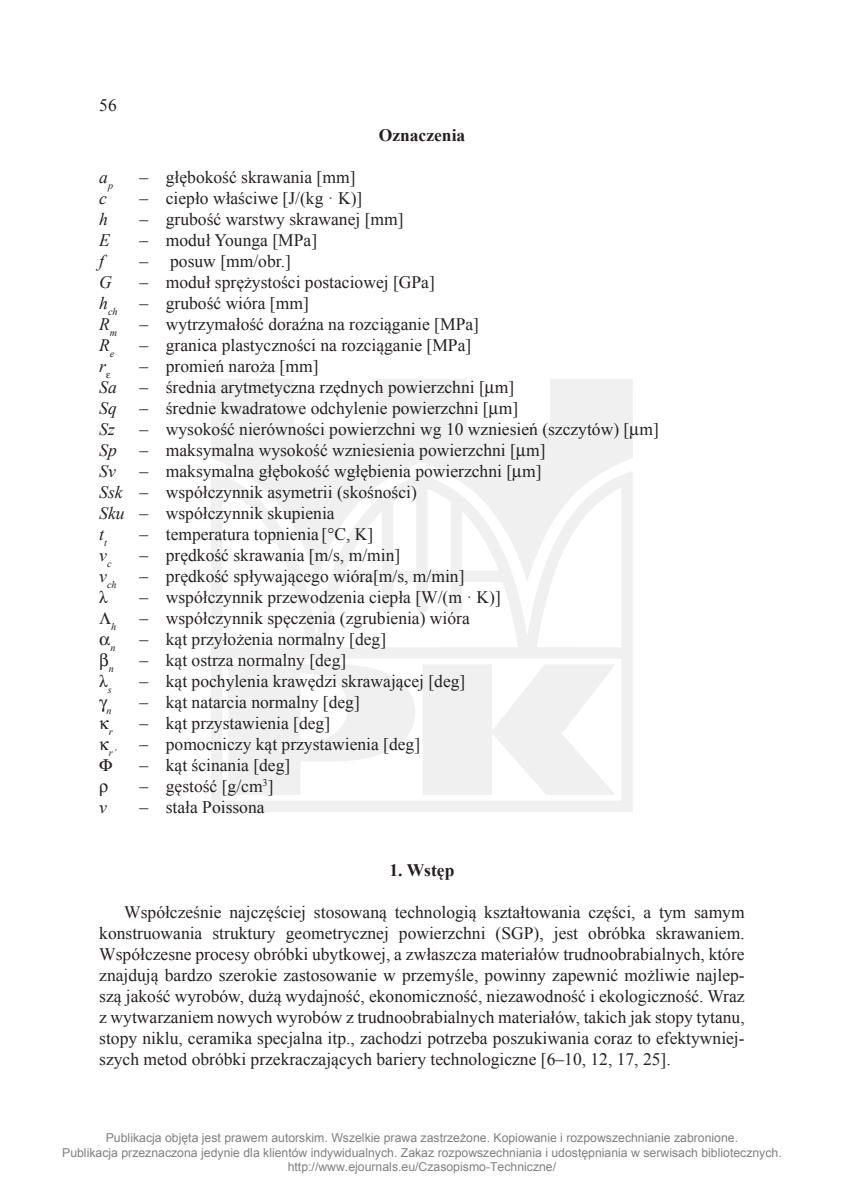
<style>
.page{position:relative;width:844px;height:1191px;background:#fff}
.page>*{position:absolute;margin:0;border:0;box-sizing:border-box;transform-origin:0 0}
.tekst_podstawowy{font:17.5px "Times New Roman";color:#231f20}
.tekst_cz{font:17.5px/21px "Times New Roman";color:#231f20;text-align:justify}
.tekst_podstawowy-2{font:italic 17.5px "Times New Roman";color:#231f20}
.tytuly{font:700 17.5px "Times New Roman";color:#231f20}
.tytuł_rozdz__1{font:700 17.5px "Times New Roman";color:#231f20}
.t1{font:12.25px/14.7px "Arial";color:#808080;text-align:center}
.tekst_podstawowy-3{font:italic 10.15px "Times New Roman";color:#231f20}
.s1{font-style:italic}
</style>
<div class="page">
<svg style="left:211px;top:379px;width:421px;height:433px;fill:#eff0ef"></svg>
<svg style="left:485px;top:384px;width:9px;height:13px"></svg>
<svg style="left:489px;top:405px;width:9px;height:13px"></svg>
<svg style="left:629px;top:426px;width:4px;height:13px"></svg>
<svg style="left:516px;top:447px;width:10px;height:13px"></svg>
<svg style="left:512px;top:468px;width:10px;height:13px"></svg>
<p class="tekst_cz" style="left:99px;top:95px;width:19px">56</p>
<p class="tytuly" style="left:378px;top:123px;width:88px">Oznaczenia</p>
<p class="tekst_podstawowy-2" style="left:99px;top:165px;width:15px">a<sub>p</sub></p>
<p class="tekst_podstawowy" style="left:139px;top:165px;width:217px">– głębokość skrawania [mm]</p>
<p class="tekst_podstawowy-2" style="left:99px;top:186px;width:9px">c</p>
<p class="tekst_podstawowy" style="left:139px;top:186px;width:224px">– ciepło właściwe [J/(kg · K)]</p>
<p class="tekst_podstawowy-2" style="left:99px;top:207px;width:10px">h</p>
<p class="tekst_podstawowy" style="left:139px;top:207px;width:265px">– grubość warstwy skrawanej [mm]</p>
<p class="tekst_podstawowy-2" style="left:99px;top:228px;width:12px">E</p>
<p class="tekst_podstawowy" style="left:139px;top:228px;width:179px">– moduł Younga [MPa]</p>
<p class="tekst_podstawowy-2" style="left:99px;top:249px;width:6px">f</p>
<p class="tekst_podstawowy" style="left:139px;top:249px;width:153px">– posuw [mm/obr.]</p>
<p class="tekst_podstawowy-2" style="left:99px;top:270px;width:14px">G</p>
<p class="tekst_podstawowy" style="left:139px;top:270px;width:297px">– moduł sprężystości postaciowej [GPa]</p>
<p class="tekst_podstawowy" style="left:99px;top:291px;width:211px"><span class="s1">h</span><sub>ch</sub> – grubość wióra [mm]</p>
<p class="tekst_podstawowy-2" style="left:99px;top:312px;width:20px">R<sub>m</sub></p>
<p class="tekst_podstawowy" style="left:139px;top:312px;width:341px">– wytrzymałość doraźna na rozciąganie [MPa]</p>
<p class="tekst_podstawowy-2" style="left:99px;top:333px;width:17px">R<sub>e</sub></p>
<p class="tekst_podstawowy" style="left:139px;top:333px;width:333px">– granica plastyczności na rozciąganie [MPa]</p>
<p class="tekst_podstawowy-2" style="left:99px;top:354px;width:8px">r</p>
<p class="tekst_podstawowy" style="left:139px;top:354px;width:180px">– promień naroża [mm]</p>
<p class="tekst_podstawowy-2" style="left:99px;top:375px;width:19px">Sa</p>
<p class="tekst_podstawowy" style="left:139px;top:375px;width:376px">– średnia arytmetyczna rzędnych powierzchni [ m]</p>
<p class="tekst_podstawowy-2" style="left:99px;top:396px;width:19px">Sq</p>
<p class="tekst_podstawowy" style="left:139px;top:396px;width:380px">– średnie kwadratowe odchylenie powierzchni [ m]</p>
<p class="tekst_podstawowy-2" style="left:99px;top:417px;width:17px">Sz</p>
<p class="tekst_podstawowy" style="left:139px;top:417px;width:520px">– wysokość nierówności powierzchni wg 10 wzniesień (szczytów) [ m]</p>
<p class="tekst_podstawowy-2" style="left:99px;top:438px;width:19px">Sp</p>
<p class="tekst_podstawowy" style="left:139px;top:438px;width:407px">– maksymalna wysokość wzniesienia powierzchni [ m]</p>
<p class="tekst_podstawowy-2" style="left:99px;top:459px;width:18px">Sv</p>
<p class="tekst_podstawowy" style="left:139px;top:459px;width:403px">– maksymalna głębokość wgłębienia powierzchni [ m]</p>
<p class="tekst_podstawowy" style="left:99px;top:480px;width:319px"><span class="s1">Ssk</span> – współczynnik asymetrii (skośności)</p>
<p class="tekst_podstawowy" style="left:99px;top:501px;width:237px"><span class="s1">Sku</span> – współczynnik skupienia</p>
<p class="tekst_podstawowy-2" style="left:99px;top:522px;width:9px">t<sub>t</sub></p>
<p class="tekst_podstawowy" style="left:139px;top:522px;width:235px">– temperatura topnienia [°C, K]</p>
<p class="tekst_podstawowy-2" style="left:99px;top:543px;width:14px">v<sub>c</sub></p>
<p class="tekst_podstawowy" style="left:139px;top:543px;width:262px">– prędkość skrawania [m/s, m/min]</p>
<p class="tekst_podstawowy-3" style="left:99px;top:577px;width:19px"><sup>v</sup>ch</p>
<p class="tekst_podstawowy" style="left:139px;top:564px;width:326px">– prędkość spływającego wióra[m/s, m/min]</p>
<p class="tekst_podstawowy" style="left:99px;top:585px;width:10px">λ</p>
<p class="tekst_podstawowy" style="left:139px;top:585px;width:363px">– współczynnik przewodzenia ciepła [W/(m · K)]</p>
<p class="tekst_podstawowy-3" style="left:111px;top:619px;width:7px">h</p>
<p class="tekst_podstawowy" style="left:139px;top:606px;width:331px">– współczynnik spęczenia (zgrubienia) wióra</p>
<p class="tekst_podstawowy-3" style="left:110px;top:640px;width:7px">n</p>
<p class="tekst_podstawowy" style="left:139px;top:627px;width:248px">– kąt przyłożenia normalny [deg]</p>
<p class="tekst_podstawowy-3" style="left:109px;top:661px;width:7px">n</p>
<p class="tekst_podstawowy" style="left:139px;top:648px;width:208px">– kąt ostrza normalny [deg]</p>
<p class="tekst_podstawowy" style="left:99px;top:669px;width:14px">λ<sub>s</sub></p>
<p class="tekst_podstawowy" style="left:139px;top:669px;width:327px">– kąt pochylenia krawędzi skrawającej [deg]</p>
<p class="tekst_podstawowy-3" style="left:106px;top:703px;width:7px">n</p>
<p class="tekst_podstawowy" style="left:139px;top:690px;width:222px">– kąt natarcia normalny [deg]</p>
<p class="tekst_podstawowy-3" style="left:109px;top:724px;width:5px">r</p>
<p class="tekst_podstawowy" style="left:139px;top:711px;width:192px">– kąt przystawienia [deg]</p>
<p class="tekst_podstawowy-3" style="left:109px;top:745px;width:9px">r’</p>
<p class="tekst_podstawowy" style="left:139px;top:732px;width:282px">– pomocniczy kąt przystawienia [deg]</p>
<p class="tekst_podstawowy" style="left:139px;top:753px;width:152px">– kąt ścinania [deg]</p>
<p class="tekst_podstawowy" style="left:139px;top:774px;width:135px">– gęstość [g/cm<sup>3</sup>]</p>
<p class="tekst_podstawowy-2" style="left:99px;top:795px;width:9px">v</p>
<p class="tekst_podstawowy" style="left:139px;top:795px;width:126px">– stała Poissona</p>
<p class="tytuł_rozdz__1" style="left:389px;top:858px;width:66px">1. Wstęp</p>
<p class="tekst_cz" style="left:99px;top:901px;width:646px;text-indent:25px">Współcześnie najczęściej stosowaną technologią kształtowania części, a tym samym konstruowania struktury geometrycznej powierzchni (SGP), jest obróbka skrawaniem.<br>Współczesne procesy obróbki ubytkowej, a zwłaszcza materiałów trudnoobrabialnych, które znajdują bardzo szerokie zastosowanie w przemyśle, powinny zapewnić możliwie najlep&shy;szą jakość wyrobów, dużą wydajność, ekonomiczność, niezawodność i ekologiczność. Wraz z wytwarzaniem nowych wyrobów z trudnoobrabialnych materiałów, takich jak stopy tytanu, stopy niklu, ceramika specjalna itp., zachodzi potrzeba poszukiwania coraz to efektywniej&shy;szych metod obróbki przekraczających bariery technologiczne [6–10, 12, 17, 25].</p>
<p class="t1" style="left:62px;top:1130px;width:721px">Publikacja objęta jest prawem autorskim. Wszelkie prawa zastrzeżone. Kopiowanie i rozpowszechnianie zabronione.<br>Publikacja przeznaczona jedynie dla klientów indywidualnych. Zakaz rozpowszechniania i udostępniania w serwisach bibliotecznych. http://www.ejournals.eu/Czasopismo-Techniczne/</p>
</div>
